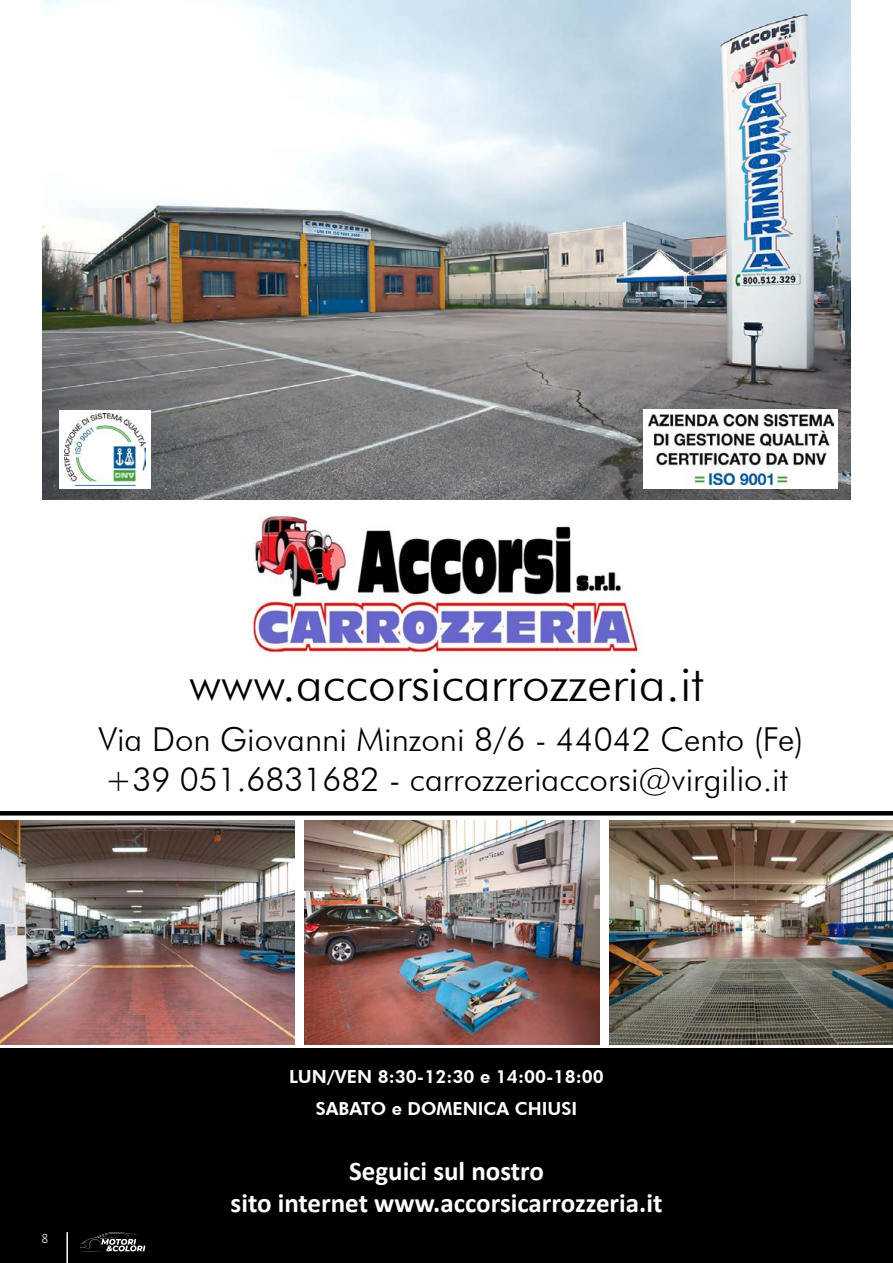
<style>
.page{position:relative;width:893px;height:1263px;background:#fff}
.page>*{position:absolute;margin:0;border:0;box-sizing:border-box;transform-origin:0 0}
.t1{font:300 49.5px "Futura BT";color:#000}
.t2{font:300 33px/39.6px "Futura BT";color:#000}
.t3{font:700 27px/32.4px "Calibri";color:#fff;text-align:center}
.t4{font:800 18px/31.5px "Futura BT";color:#fff;text-align:center}
.t5{font:300 14.7px "Calibri";color:#fff;scale:.85 1}
</style>
<div class="page">
<img style="left:43px;top:0;width:807px;height:500px">
<div style="left:0;top:1048px;width:893px;height:215px;background:#000"></div>
<img style="left:0;top:821px;width:294px;height:223px">
<img style="left:305px;top:821px;width:294px;height:223px">
<img style="left:610px;top:821px;width:283px;height:223px">
<hr style="left:0;top:811px;width:893px;height:4px;background:#000">
<img style="left:249px;top:516px;width:392px;height:140px">
<div style="left:59px;top:410px;width:91px;height:78px;background:#fff"></div>
<img style="left:64px;top:414px;width:82px;height:71px">
<div style="left:644px;top:410px;width:194px;height:79px;background:#fff"></div>
<img style="left:649px;top:415px;width:184px;height:69px">
<hr style="left:66px;top:1232px;width:2px;height:31px;background:#fff">
<svg style="left:80px;top:1232px;width:65px;height:19px"></svg>
<h1 class="t1" style="left:189px;top:653px;width:516px">www.accorsicarrozzeria.it</h1>
<p class="t2" style="left:99px;top:719px;width:706px">Via Don Giovanni Minzoni 8/6 - 44042 Cento (Fe) +39 051.6831682 - carrozzeriaccorsi@virgilio.it</p>
<p class="t5" style="left:42px;top:1229px;width:9px">8</p>
<p class="t4" style="left:289px;top:1061px;width:316px">LUN/VEN 8:30-12:30 e 14:00-18:00<br>SABATO e DOMENICA CHIUSI</p>
<p class="t3" style="left:231px;top:1154px;width:433px">Seguici sul nostro<br>sito internet www.accorsicarrozzeria.it</p>
</div>
